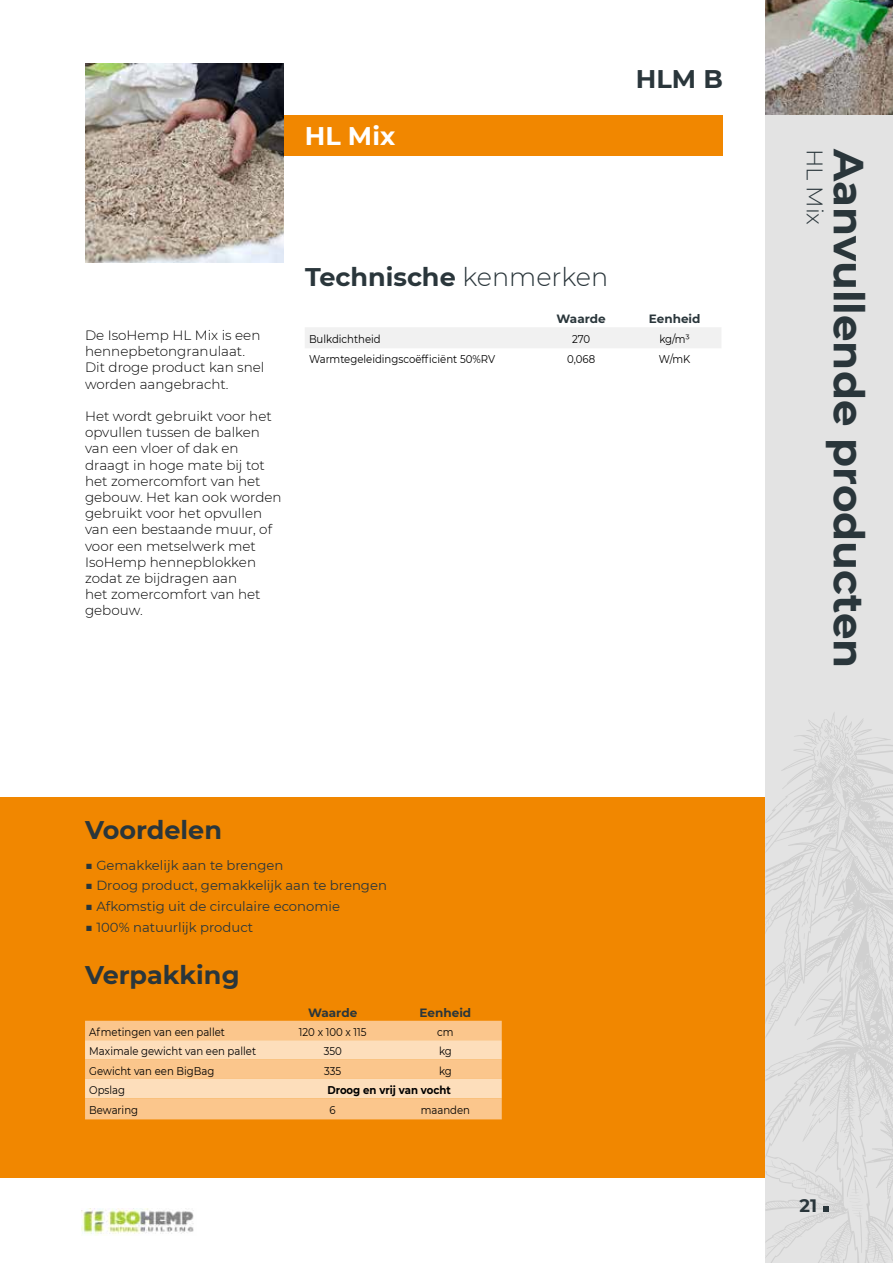
<style>
.page{position:relative;width:893px;height:1263px;background:#fff}
.page>*{position:absolute;margin:0;border:0;box-sizing:border-box;transform-origin:0 0}
.t1{font:700 42px "Montserrat";color:#2a363b}
.t2{font:700 25.5px "Montserrat";color:#2a363b}
.t3{font:700 25.5px "Montserrat";color:#fff}
.t4{font:300 22.5px "Montserrat";color:#2a363b}
.t5{font:700 18px "Montserrat";color:#2a363b}
.t6{font:300 13.5px/16.2px "Montserrat";color:#000}
.t7{font:13.2px "Montserrat";color:#2a363b}
.t8{font:700 12px "Montserrat";color:#2a363b}
.t9{font:11.25px "Montserrat";color:#000;scale:.9 1}
.t10{font:700 11.25px "Montserrat";color:#000;scale:.9 1}
.s1{font-weight:300}
</style>
<div class="page">
<div style="left:0;top:797px;width:765px;height:381px;background:#f18700"></div>
<div style="left:181px;top:115px;width:542px;height:40px;background:#f18700"></div>
<div style="left:305px;top:327px;width:416px;height:21px;background:#f1f1f1"></div>
<svg style="left:85px;top:1021px;width:417px;height:98px;background:#fbcf9d"></svg>
<img style="left:85px;top:64px;width:198px;height:198px">
<div style="left:765px;top:0;width:128px;height:1263px;background:#e3e3e3"></div>
<svg style="left:765px;top:712px;width:128px;height:551px"></svg>
<img style="left:765px;top:0;width:128px;height:115px">
<svg style="left:823px;top:1206px;width:6px;height:6px"></svg>
<img style="left:81px;top:1208px;width:113px;height:28px">
<h2 class="t3" style="left:305px;top:117px;width:92px">HL Mix</h2>
<h2 class="t2" style="left:636px;top:61px;width:89px">HLM B</h2>
<h2 class="t2" style="left:305px;top:258px;width:305px">Technische <span class="s1">kenmerken</span></h2>
<p class="t6" style="left:85px;top:327px;width:181px">De IsoHemp HL Mix is een hennepbetongranulaat.<br>Dit droge product kan snel worden aangebracht.</p>
<p class="t6" style="left:85px;top:408px;width:198px">Het wordt gebruikt voor het opvullen tussen de balken van een vloer of dak en draagt in hoge mate bij tot het zomercomfort van het gebouw. Het kan ook worden gebruikt voor het opvullen van een bestaande muur, of voor een metselwerk met<br>IsoHemp hennepblokken zodat ze bijdragen aan<br>het zomercomfort van het gebouw.</p>
<p class="t8" style="left:557px;top:310px;width:51px">Waarde</p>
<p class="t8" style="left:649px;top:310px;width:53px">Eenheid</p>
<p class="t9" style="left:309px;top:331px;width:81px">Bulkdichtheid</p>
<p class="t9" style="left:572px;top:331px;width:22px">270</p>
<p class="t9" style="left:659px;top:331px;width:36px">kg/m³</p>
<p class="t9" style="left:309px;top:352px;width:208px">Warmtegeleidingscoëfficiënt 50%RV</p>
<p class="t9" style="left:567px;top:352px;width:33px">0,068</p>
<p class="t9" style="left:659px;top:352px;width:36px">W/mK</p>
<h2 class="t2" style="left:85px;top:812px;width:138px">Voordelen</h2>
<p class="t7" style="left:85px;top:856px;width:200px">■ Gemakkelijk aan te brengen</p>
<p class="t7" style="left:85px;top:877px;width:303px">■ Droog product, gemakkelijk aan te brengen</p>
<p class="t7" style="left:85px;top:897px;width:256px">■ Afkomstig uit de circulaire economie</p>
<p class="t7" style="left:85px;top:918px;width:170px">■ 100% natuurlijk product</p>
<h2 class="t2" style="left:85px;top:956px;width:156px">Verpakking</h2>
<p class="t8" style="left:308px;top:1003px;width:51px">Waarde</p>
<p class="t8" style="left:420px;top:1003px;width:53px">Eenheid</p>
<p class="t9" style="left:89px;top:1024px;width:152px">Afmetingen van een pallet</p>
<p class="t9" style="left:299px;top:1024px;width:77px">120 x 100 x 115</p>
<p class="t9" style="left:437px;top:1024px;width:20px">cm</p>
<p class="t9" style="left:89px;top:1043px;width:187px">Maximale gewicht van een pallet</p>
<p class="t9" style="left:324px;top:1043px;width:22px">350</p>
<p class="t9" style="left:439px;top:1043px;width:16px">kg</p>
<p class="t9" style="left:89px;top:1063px;width:141px">Gewicht van een BigBag</p>
<p class="t9" style="left:324px;top:1063px;width:20px">335</p>
<p class="t9" style="left:439px;top:1063px;width:16px">kg</p>
<p class="t9" style="left:89px;top:1082px;width:41px">Opslag</p>
<p class="t10" style="left:327px;top:1082px;width:139px">Droog en vrij van vocht</p>
<p class="t9" style="left:89px;top:1102px;width:56px">Bewaring</p>
<p class="t9" style="left:330px;top:1102px;width:8px">6</p>
<p class="t9" style="left:421px;top:1102px;width:56px">maanden</p>
<h3 class="t4" style="left:830px;top:149px;width:78px;rotate:90deg">HL Mix</h3>
<h1 class="t1" style="left:879px;top:149px;width:521px;rotate:90deg">Aanvullende producten</h1>
<h3 class="t5" style="left:799px;top:1192px;width:19px">21</h3>
</div>
